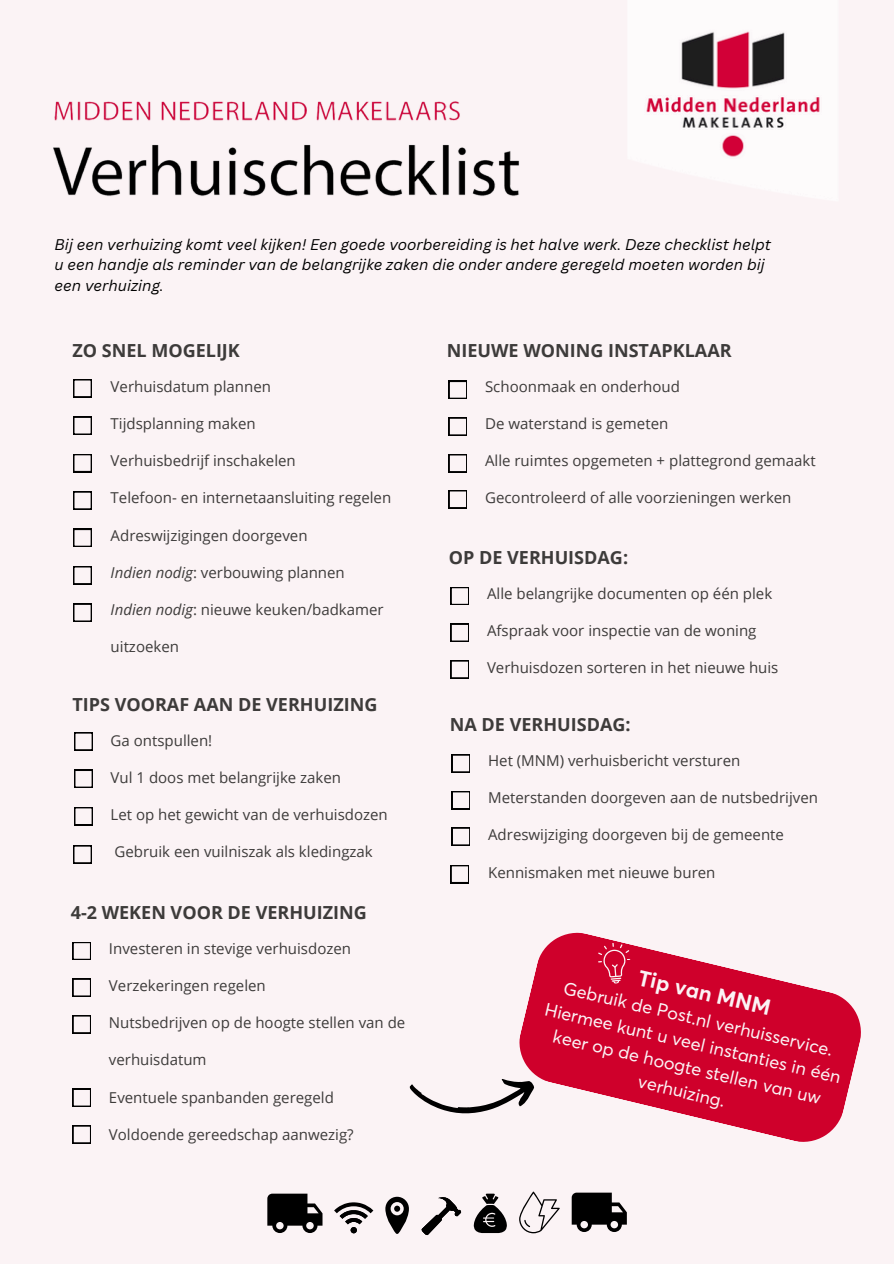
<style>
.page{position:relative;width:894px;height:1264px;background:#fff}
.page>*{position:absolute;margin:0;border:0;box-sizing:border-box;transform-origin:0 0}
.t1{font:700 21.75px "Averta PE";color:#fbf3f5}
.t2{font:700 18px "Open Sans";color:#3d3b3a}
.t3{font:18px/24.8px "Averta PE";color:#fbf3f5;text-align:center}
.t4{font:italic 15.15px/20.2px "Canva Sans";color:#000}
.t5{font:15px "Open Sans";color:#3d3b3a}
.s1{font-style:italic}
</style>
<div class="page">
<div style="left:0;top:0;width:893px;height:1263px;background:#fbf3f5"></div>
<svg style="left:73px;top:379px;width:18px;height:18px"></svg>
<svg style="left:73px;top:417px;width:18px;height:17px"></svg>
<svg style="left:73px;top:454px;width:18px;height:18px"></svg>
<svg style="left:73px;top:491px;width:18px;height:18px"></svg>
<svg style="left:73px;top:529px;width:18px;height:18px"></svg>
<svg style="left:73px;top:566px;width:18px;height:18px"></svg>
<svg style="left:73px;top:603px;width:18px;height:18px"></svg>
<svg style="left:74px;top:732px;width:18px;height:18px"></svg>
<svg style="left:74px;top:770px;width:18px;height:17px"></svg>
<svg style="left:74px;top:807px;width:18px;height:18px"></svg>
<svg style="left:73px;top:942px;width:18px;height:17px"></svg>
<svg style="left:73px;top:978px;width:18px;height:18px"></svg>
<svg style="left:73px;top:1015px;width:18px;height:18px"></svg>
<svg style="left:73px;top:1088px;width:18px;height:18px"></svg>
<svg style="left:73px;top:1125px;width:18px;height:18px"></svg>
<svg style="left:448px;top:381px;width:18px;height:18px"></svg>
<svg style="left:448px;top:417px;width:18px;height:18px"></svg>
<svg style="left:448px;top:454px;width:18px;height:18px"></svg>
<svg style="left:448px;top:490px;width:18px;height:18px"></svg>
<svg style="left:450px;top:587px;width:18px;height:18px"></svg>
<svg style="left:450px;top:624px;width:18px;height:17px"></svg>
<svg style="left:450px;top:660px;width:18px;height:18px"></svg>
<svg style="left:451px;top:754px;width:18px;height:18px"></svg>
<svg style="left:451px;top:791px;width:18px;height:18px"></svg>
<img style="left:646px;top:31px;width:174px;height:126px">
<img style="left:53px;top:101px;width:467px;height:95px">
<svg style="left:451px;top:827px;width:18px;height:18px"></svg>
<svg style="left:450px;top:865px;width:18px;height:18px"></svg>
<svg style="left:519px;top:932px;width:342px;height:210px;fill:#cf002b"></svg>
<svg style="left:598px;top:942px;width:32px;height:42px"></svg>
<svg style="left:409px;top:1073px;width:127px;height:46px"></svg>
<svg style="left:267px;top:1193px;width:55px;height:39px"></svg>
<svg style="left:334px;top:1202px;width:39px;height:31px"></svg>
<div style="left:350px;top:1226px;width:7px;height:7px;background:#000;border-radius:50%"></div>
<svg style="left:385px;top:1196px;width:24px;height:37px"></svg>
<svg style="left:421px;top:1197px;width:40px;height:38px"></svg>
<svg style="left:473px;top:1193px;width:34px;height:39px"></svg>
<svg style="left:519px;top:1191px;width:40px;height:42px"></svg>
<svg style="left:571px;top:1192px;width:55px;height:39px"></svg>
<svg style="left:73px;top:845px;width:18px;height:18px"></svg>
<p class="t4" style="left:55px;top:234px;width:717px">Bij een verhuizing komt veel kijken! Een goede voorbereiding is het halve werk. Deze checklist helpt u een handje als reminder van de belangrijke zaken die onder andere geregeld moeten worden bij een verhuizing.</p>
<p class="t2" style="left:72px;top:338px;width:169px">ZO SNEL MOGELIJK</p>
<p class="t5" style="left:111px;top:376px;width:162px">Verhuisdatum plannen</p>
<p class="t5" style="left:111px;top:413px;width:146px">Tijdsplanning maken</p>
<p class="t5" style="left:111px;top:450px;width:187px">Verhuisbedrijf inschakelen</p>
<p class="t5" style="left:111px;top:487px;width:282px">Telefoon- en internetaansluiting regelen</p>
<p class="t5" style="left:111px;top:524px;width:198px">Adreswijzigingen doorgeven</p>
<p class="t5" style="left:111px;top:561px;width:235px"><span class="s1">Indien nodig</span>: verbouwing plannen</p>
<p class="t5" style="left:111px;top:599px;width:274px"><span class="s1">Indien nodig</span>: nieuwe keuken/badkamer</p>
<p class="t5" style="left:111px;top:636px;width:70px">uitzoeken</p>
<p class="t2" style="left:72px;top:691px;width:306px">TIPS VOORAF AAN DE VERHUIZING</p>
<p class="t5" style="left:111px;top:729px;width:103px">Ga ontspullen!</p>
<p class="t5" style="left:111px;top:766px;width:232px">Vul 1 doos met belangrijke zaken</p>
<p class="t5" style="left:111px;top:804px;width:278px">Let op het gewicht van de verhuisdozen</p>
<p class="t5" style="left:114px;top:841px;width:260px">Gebruik een vuilniszak als kledingzak</p>
<p class="t2" style="left:71px;top:899px;width:297px">4-2 WEKEN VOOR DE VERHUIZING</p>
<p class="t5" style="left:109px;top:937px;width:243px">Investeren in stevige verhuisdozen</p>
<p class="t5" style="left:109px;top:975px;width:158px">Verzekeringen regelen</p>
<h2 class="t5" style="left:109px;top:1012px;width:298px">Nutsbedrijven op de hoogte stellen van de</h2>
<h2 class="t5" style="left:109px;top:1049px;width:99px">verhuisdatum</h2>
<p class="t5" style="left:109px;top:1086px;width:226px">Eventuele spanbanden geregeld</p>
<p class="t5" style="left:109px;top:1123px;width:246px">Voldoende gereedschap aanwezig?</p>
<p class="t2" style="left:446px;top:338px;width:286px">NIEUWE WONING INSTAPKLAAR</p>
<p class="t5" style="left:485px;top:376px;width:196px">Schoonmaak en onderhoud</p>
<p class="t5" style="left:485px;top:413px;width:185px">De waterstand is gemeten</p>
<p class="t5" style="left:485px;top:450px;width:332px">Alle ruimtes opgemeten + plattegrond gemaakt</p>
<p class="t5" style="left:485px;top:487px;width:308px">Gecontroleerd of alle voorzieningen werken</p>
<p class="t2" style="left:448px;top:544px;width:181px">OP DE VERHUISDAG:</p>
<p class="t5" style="left:487px;top:582px;width:287px">Alle belangrijke documenten op één plek</p>
<p class="t5" style="left:487px;top:620px;width:271px">Afspraak voor inspectie van de woning</p>
<p class="t5" style="left:487px;top:657px;width:293px">Verhuisdozen sorteren in het nieuwe huis</p>
<p class="t2" style="left:450px;top:712px;width:182px">NA DE VERHUISDAG:</p>
<p class="t5" style="left:488px;top:750px;width:253px">Het (MNM) verhuisbericht versturen</p>
<p class="t5" style="left:488px;top:787px;width:331px">Meterstanden doorgeven aan de nutsbedrijven</p>
<p class="t5" style="left:488px;top:824px;width:297px">Adreswijziging doorgeven bij de gemeente</p>
<p class="t5" style="left:488px;top:861px;width:229px">Kennismaken met nieuwe buren</p>
<p class="t1" style="left:641px;top:963px;width:137px;rotate:13deg">Tip van MNM</p>
<p class="t3" style="left:553px;top:972px;width:304px;rotate:13deg">Gebruik de Post.nl verhuisservice.<br>Hiermee kunt u veel instanties in één keer op de hoogte stellen van uw verhuizing.</p>
</div>
